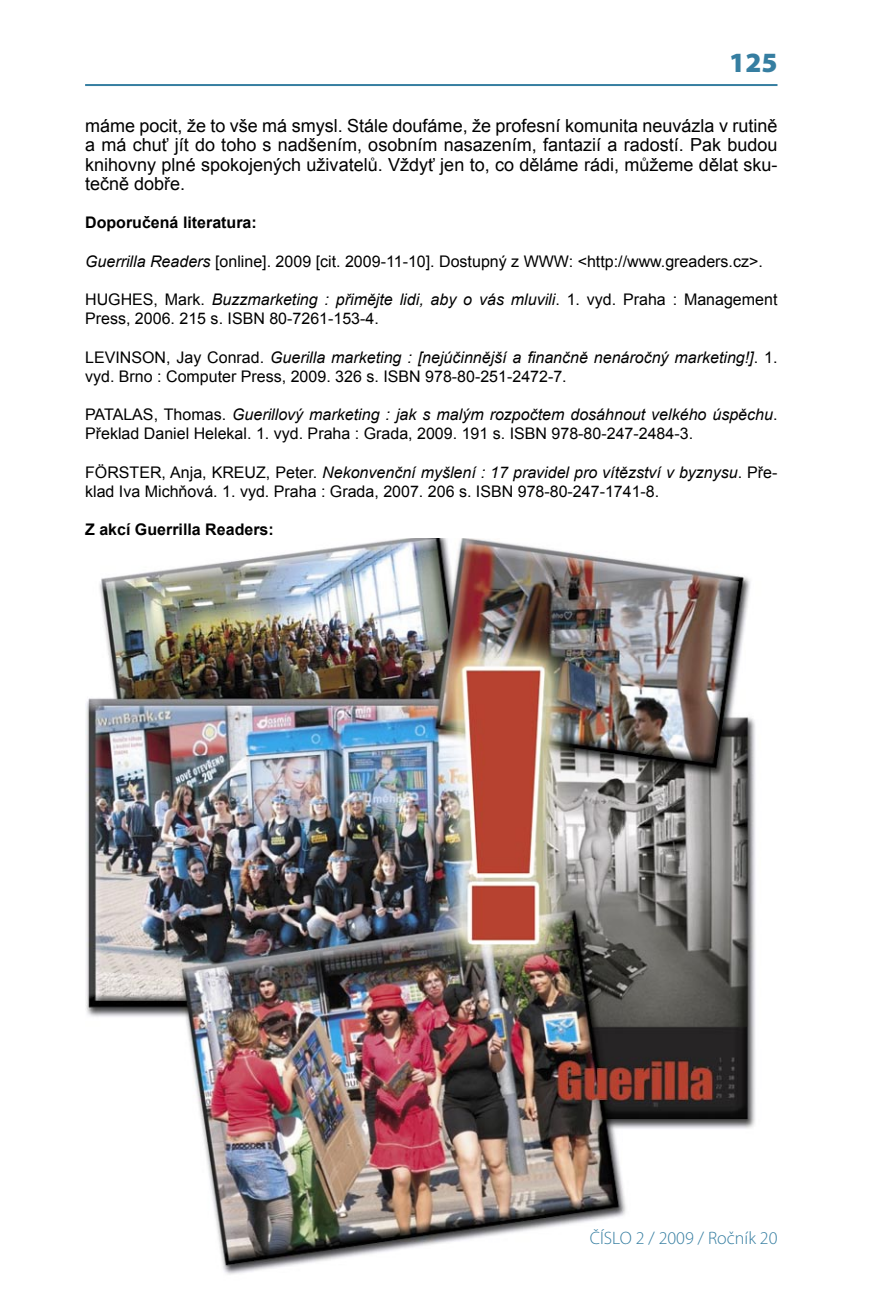
<style>
.page{position:relative;width:891px;height:1304px;background:#fff}
.page>*{position:absolute;margin:0;border:0;box-sizing:border-box;transform-origin:0 0}
.t1{font:900 28px "Myriad Pro";color:#367ea1}
.t2{font:18px/19.2px "Arial";color:#000;text-align:justify}
.t3{font:300 18px "Myriad Pro";color:#367ea1}
.t4{font:16px/19.2px "Arial";color:#000}
.t5{font:700 16px "Arial";color:#000}
.s1{font-style:italic}
</style>
<div class="page">
<hr style="left:85px;top:84px;width:692px;height:2px;background:#367ea1">
<img style="left:85px;top:538px;width:670px;height:737px">
<p class="t1" style="left:729px;top:46px;width:50px">125</p>
<p class="t2" style="left:85px;top:116px;width:693px">máme pocit, že to vše má smysl. Stále doufáme, že profesní komunita neuvázla v rutině a má chuť jít do toho s nadšením, osobním nasazením, fantazií a radostí. Pak budou knihovny plné spokojených uživatelů. Vždyť jen to, co děláme rádi, můžeme dělat sku&shy;tečně dobře.</p>
<p class="t5" style="left:85px;top:212px;width:173px">Doporučená literatura:</p>
<p class="t4" style="left:85px;top:252px;width:679px"><span class="s1">Guerrilla Readers</span> [online]. 2009 [cit. 2009-11-10]. Dostupný z WWW: &lt;http://www.greaders.cz&gt;.</p>
<p class="t4" style="left:85px;top:290px;width:693px">HUGHES, Mark. <span class="s1">Buzzmarketing : přimějte lidi, aby o vás mluvili</span>. 1. vyd. Praha : Management<br>Press, 2006. 215 s. ISBN 80-7261-153-4.</p>
<p class="t4" style="left:85px;top:348px;width:693px">LEVINSON, Jay Conrad. <span class="s1">Guerilla marketing : [nejúčinnější a finančně nenáročný marketing!]</span>. 1. vyd. Brno : Computer Press, 2009. 326 s. ISBN 978-80-251-2472-7.</p>
<p class="t4" style="left:85px;top:405px;width:693px">PATALAS, Thomas. <span class="s1">Guerillový marketing : jak s malým rozpočtem dosáhnout velkého úspěchu</span>.<br>Překlad Daniel Helekal. 1. vyd. Praha : Grada, 2009. 191 s. ISBN 978-80-247-2484-3.</p>
<p class="t4" style="left:85px;top:463px;width:693px">FÖRSTER, Anja, KREUZ, Peter. <span class="s1">Nekonvenční myšlení : 17 pravidel pro vítězství v byznysu</span>. Pře&shy;klad Iva Michňová. 1. vyd. Praha : Grada, 2007. 206 s. ISBN 978-80-247-1741-8.</p>
<p class="t5" style="left:85px;top:519px;width:190px">Z akcí Guerrilla Readers:</p>
<p class="t3" style="left:589px;top:1228px;width:189px">ČÍSLO 2 / 2009 / Ročník 20</p>
</div>
